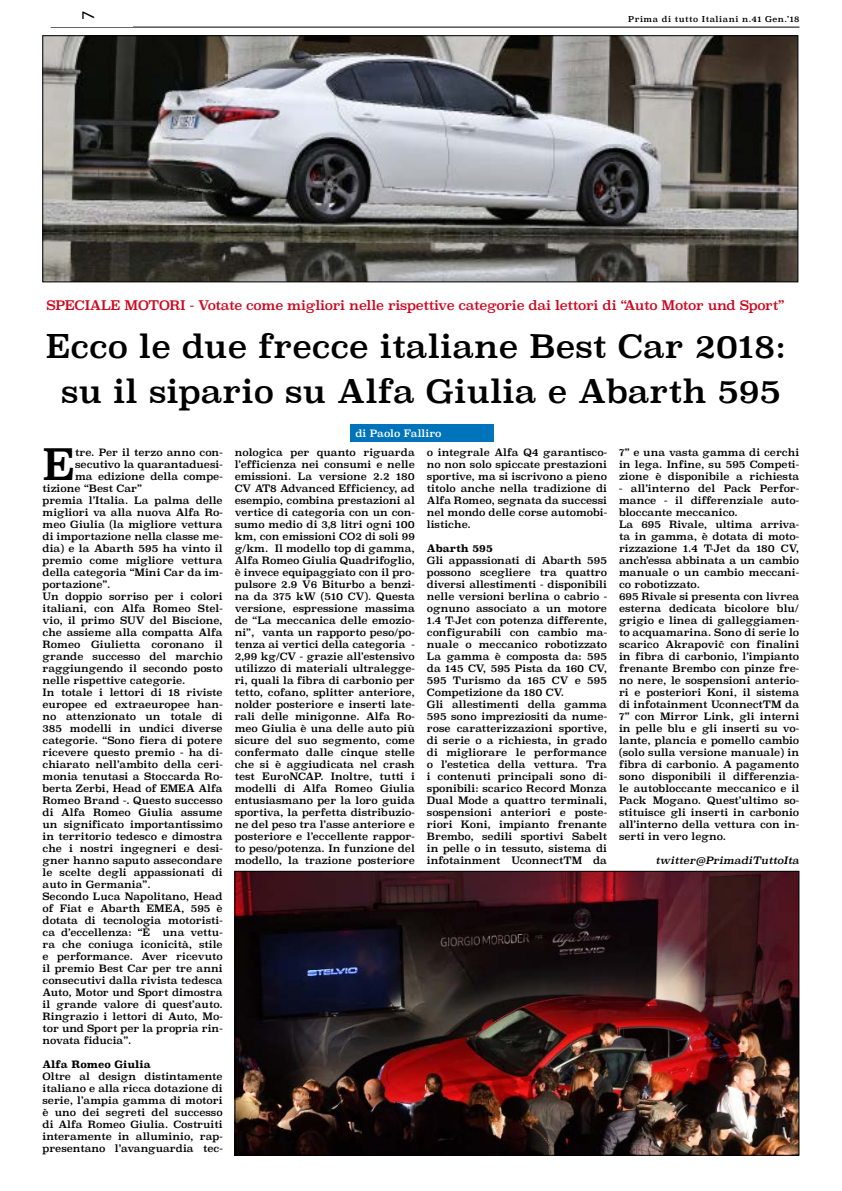
<style>
.page{position:relative;width:842px;height:1191px;background:#fff}
.page>*{position:absolute;margin:0;border:0;box-sizing:border-box;transform-origin:0 0}
.t1{font:42.3px "Superclarendon";color:#000}
.t2{font:32px/45px "Superclarendon";color:#000;text-align:center}
.t3{font:18px "Myriad Pro";color:#000}
.t4{font:13px "Superclarendon";letter-spacing:-.02em;color:#cd071e}
.t5{font:10px/12px "Superclarendon";color:#000;text-align:justify}
.t6{font:700 10px "Superclarendon";color:#000}
.t7{font:italic 10px "Superclarendon";color:#000}
.t8{font:10px "Superclarendon";color:#fff}
.t9{font:8px "Superclarendon";letter-spacing:.06em;color:#000}
</style>
<div class="page">
<hr style="left:51px;top:27px;width:748px;height:1px;background:#000">
<img style="left:45px;top:37px;width:751px;height:243px">
<div style="left:43px;top:35px;width:755px;height:247px;border:1px solid #000"></div>
<div style="left:350px;top:424px;width:144px;height:17px;background:#0074bb"></div>
<img style="left:237px;top:873px;width:560px;height:280px">
<div style="left:235px;top:871px;width:564px;height:284px;border:1px solid #000"></div>
<h3 class="t3" style="left:77px;top:20px;width:11px;rotate:-90deg">7</h3>
<p class="t9" style="left:628px;top:13px;width:173px">Prima di tutto Italiani n.41 Gen.’18</p>
<h3 class="t4" style="left:46px;top:297px;width:739px">SPECIALE MOTORI - Votate come migliori nelle rispettive categorie dai lettori di “Auto Motor und Sport”</h3>
<h2 class="t2" style="left:46px;top:326px;width:742px">Ecco le due frecce italiane Best Car 2018: su il sipario su Alfa Giulia e Abarth 595</h2>
<h1 class="t1" style="left:43px;top:436px;width:34px">E</h1>
<p class="t5" style="left:75px;top:447px;width:149px">tre. Per il terzo anno con-</p>
<p class="t5" style="left:75px;top:459px;width:149px">secutivo la quarantaduesi-</p>
<p class="t5" style="left:75px;top:471px;width:149px">ma edizione della compe-</p>
<p class="t5" style="left:43px;top:483px;width:101px">tizione “Best Car”</p>
<p class="t5" style="left:43px;top:495px;width:182px">premia l’Italia. La palma delle</p>
<p class="t5" style="left:43px;top:507px;width:182px">migliori va alla nuova Alfa Ro-</p>
<p class="t5" style="left:43px;top:519px;width:182px">meo Giulia (la migliore vettura</p>
<p class="t5" style="left:43px;top:531px;width:182px">di importazione nella classe me-</p>
<p class="t5" style="left:43px;top:543px;width:182px">dia) e la Abarth 595 ha vinto il</p>
<p class="t5" style="left:43px;top:555px;width:182px">premio come migliore vettura</p>
<p class="t5" style="left:43px;top:567px;width:182px">della categoria “Mini Car da im-</p>
<p class="t5" style="left:43px;top:579px;width:69px">portazione”.</p>
<p class="t5" style="left:43px;top:591px;width:182px">Un doppio sorriso per i colori</p>
<p class="t5" style="left:43px;top:603px;width:182px">italiani, con Alfa Romeo Stel-</p>
<p class="t5" style="left:43px;top:615px;width:182px">vio, il primo SUV del Biscione,</p>
<p class="t5" style="left:43px;top:627px;width:182px">che assieme alla compatta Alfa</p>
<p class="t5" style="left:43px;top:639px;width:182px">Romeo Giulietta coronano il</p>
<p class="t5" style="left:43px;top:651px;width:182px">grande successo del marchio</p>
<p class="t5" style="left:43px;top:663px;width:182px">raggiungendo il secondo posto</p>
<p class="t5" style="left:43px;top:675px;width:144px">nelle rispettive categorie.</p>
<p class="t5" style="left:43px;top:687px;width:182px">In totale i lettori di 18 riviste</p>
<p class="t5" style="left:43px;top:699px;width:182px">europee ed extraeuropee han-</p>
<p class="t5" style="left:43px;top:711px;width:182px">no attenzionato un totale di</p>
<p class="t5" style="left:43px;top:723px;width:182px">385 modelli in undici diverse</p>
<p class="t5" style="left:43px;top:735px;width:182px">categorie. “Sono fiera di potere</p>
<p class="t5" style="left:43px;top:747px;width:182px">ricevere questo premio - ha di-</p>
<p class="t5" style="left:43px;top:759px;width:182px">chiarato nell’ambito della ceri-</p>
<p class="t5" style="left:43px;top:771px;width:182px">monia tenutasi a Stoccarda Ro-</p>
<p class="t5" style="left:43px;top:783px;width:182px">berta Zerbi, Head of EMEA Alfa</p>
<p class="t5" style="left:43px;top:795px;width:182px">Romeo Brand -. Questo successo</p>
<p class="t5" style="left:43px;top:807px;width:182px">di Alfa Romeo Giulia assume</p>
<p class="t5" style="left:43px;top:819px;width:182px">un significato importantissimo</p>
<p class="t5" style="left:43px;top:831px;width:182px">in territorio tedesco e dimostra</p>
<p class="t5" style="left:43px;top:843px;width:182px">che i nostri ingegneri e desi-</p>
<p class="t5" style="left:43px;top:855px;width:182px">gner hanno saputo assecondare</p>
<p class="t5" style="left:43px;top:867px;width:182px">le scelte degli appassionati di</p>
<p class="t5" style="left:43px;top:879px;width:110px">auto in Germania”.</p>
<p class="t5" style="left:43px;top:891px;width:182px">Secondo Luca Napolitano, Head</p>
<p class="t5" style="left:43px;top:903px;width:182px">of Fiat e Abarth EMEA, 595 è</p>
<p class="t5" style="left:43px;top:915px;width:182px">dotata di tecnologia motoristi-</p>
<p class="t5" style="left:43px;top:927px;width:182px">ca d’eccellenza: “È una vettu-</p>
<p class="t5" style="left:43px;top:939px;width:182px">ra che coniuga iconicità, stile</p>
<p class="t5" style="left:43px;top:951px;width:182px">e performance. Aver ricevuto</p>
<p class="t5" style="left:43px;top:963px;width:182px">il premio Best Car per tre anni</p>
<p class="t5" style="left:43px;top:975px;width:182px">consecutivi dalla rivista tedesca</p>
<p class="t5" style="left:43px;top:987px;width:182px">Auto, Motor und Sport dimostra</p>
<p class="t5" style="left:43px;top:999px;width:182px">il grande valore di quest’auto.</p>
<p class="t5" style="left:43px;top:1011px;width:182px">Ringrazio i lettori di Auto, Mo-</p>
<p class="t5" style="left:43px;top:1023px;width:182px">tor und Sport per la propria rin-</p>
<p class="t5" style="left:43px;top:1035px;width:90px">novata fiducia”.</p>
<p class="t6" style="left:43px;top:1057px;width:110px">Alfa Romeo Giulia</p>
<p class="t5" style="left:43px;top:1071px;width:182px">Oltre al design distintamente italiano e alla ricca dotazione di serie, l’ampia gamma di motori è uno dei segreti del successo di Alfa Romeo Giulia. Costruiti interamente in alluminio, rap&shy;presentano l’avanguardia tec-</p>
<p class="t8" style="left:355px;top:426px;width:88px">di Paolo Falliro</p>
<p class="t5" style="left:235px;top:447px;width:182px">nologica per quanto riguarda l’efficienza nei consumi e nelle emissioni. La versione 2.2 180<br>CV AT8 Advanced Efficiency, ad esempio, combina prestazioni al vertice di categoria con un con&shy;sumo medio di 3,8 litri ogni 100 km, con emissioni CO2 di soli 99 g/km. Il modello top di gamma, Alfa Romeo Giulia Quadrifoglio, è invece equipaggiato con il pro&shy;pulsore 2.9 V6 Biturbo a benzi&shy;na da 375 kW (510 CV). Questa versione, espressione massima de “La meccanica delle emozio&shy;ni”, vanta un rapporto peso/po&shy;tenza ai vertici della categoria - 2,99 kg/CV - grazie all’estensivo utilizzo di materiali ultralegge&shy;ri, quali la fibra di carbonio per tetto, cofano, splitter anteriore, nolder posteriore e inserti late&shy;rali delle minigonne. Alfa Ro&shy;meo Giulia è una delle auto più sicure del suo segmento, come confermato dalle cinque stelle che si è aggiudicata nel crash test EuroNCAP. Inoltre, tutti i modelli di Alfa Romeo Giulia entusiasmano per la loro guida sportiva, la perfetta distribuzio&shy;ne del peso tra l’asse anteriore e posteriore e l’eccellente rappor&shy;to peso/potenza. In funzione del modello, la trazione posteriore</p>
<p class="t5" style="left:427px;top:447px;width:182px">o integrale Alfa Q4 garantisco&shy;no non solo spiccate prestazioni sportive, ma si iscrivono a pieno titolo anche nella tradizione di Alfa Romeo, segnata da successi nel mondo delle corse automobi&shy;listiche.</p>
<p class="t6" style="left:427px;top:541px;width:67px">Abarth 595</p>
<p class="t5" style="left:427px;top:555px;width:182px;text-align:left">Gli appassionati di Abarth 595 possono scegliere tra quattro diversi allestimenti - disponibili nelle versioni berlina o cabrio - ognuno associato a un motore<br>1.4 T-Jet con potenza differente, configurabili con cambio ma&shy;nuale o meccanico robotizzato<br>La gamma è composta da: 595 da 145 CV, 595 Pista da 160 CV,<br>595 Turismo da 165 CV e 595<br>Competizione da 180 CV.<br>Gli allestimenti della gamma<br>595 sono impreziositi da nume&shy;rose caratterizzazioni sportive, di serie o a richiesta, in grado di migliorare le performance o l’estetica della vettura. Tra i contenuti principali sono di&shy;sponibili: scarico Record Monza<br>Dual Mode a quattro terminali, sospensioni anteriori e poste&shy;riori Koni, impianto frenante<br>Brembo, sedili sportivi Sabelt in pelle o in tessuto, sistema di infotainment UconnectTM da</p>
<p class="t5" style="left:619px;top:447px;width:182px">7” e una vasta gamma di cerchi in lega. Infine, su 595 Competi&shy;zione è disponibile a richiesta</p>
<p class="t5" style="left:619px;top:483px;width:182px;text-align:left">- all’interno del Pack Perfor&shy;mance - il differenziale auto&shy;bloccante meccanico.<br>La 695 Rivale, ultima arriva&shy;ta in gamma, è dotata di moto&shy;rizzazione 1.4 T-Jet da 180 CV, anch’essa abbinata a un cambio manuale o un cambio meccani&shy;co robotizzato.<br>695 Rivale si presenta con livrea esterna dedicata bicolore blu/ grigio e linea di galleggiamen&shy;to acquamarina. Sono di serie lo scarico Akrapovič con finalini in fibra di carbonio, l’impianto frenante Brembo con pinze fre&shy;no nere, le sospensioni anterio&shy;ri e posteriori Koni, il sistema di infotainment UconnectTM da<br>7” con Mirror Link, gli interni in pelle blu e gli inserti su vo&shy;lante, plancia e pomello cambio (solo sulla versione manuale) in fibra di carbonio. A pagamento sono disponibili il differenzia&shy;le autobloccante meccanico e il<br>Pack Mogano. Quest’ultimo so&shy;stituisce gli inserti in carbonio all’interno della vettura con in&shy;serti in vero legno.</p>
<p class="t7" style="left:655px;top:854px;width:145px">twitter@PrimadiTuttoIta</p>
</div>
